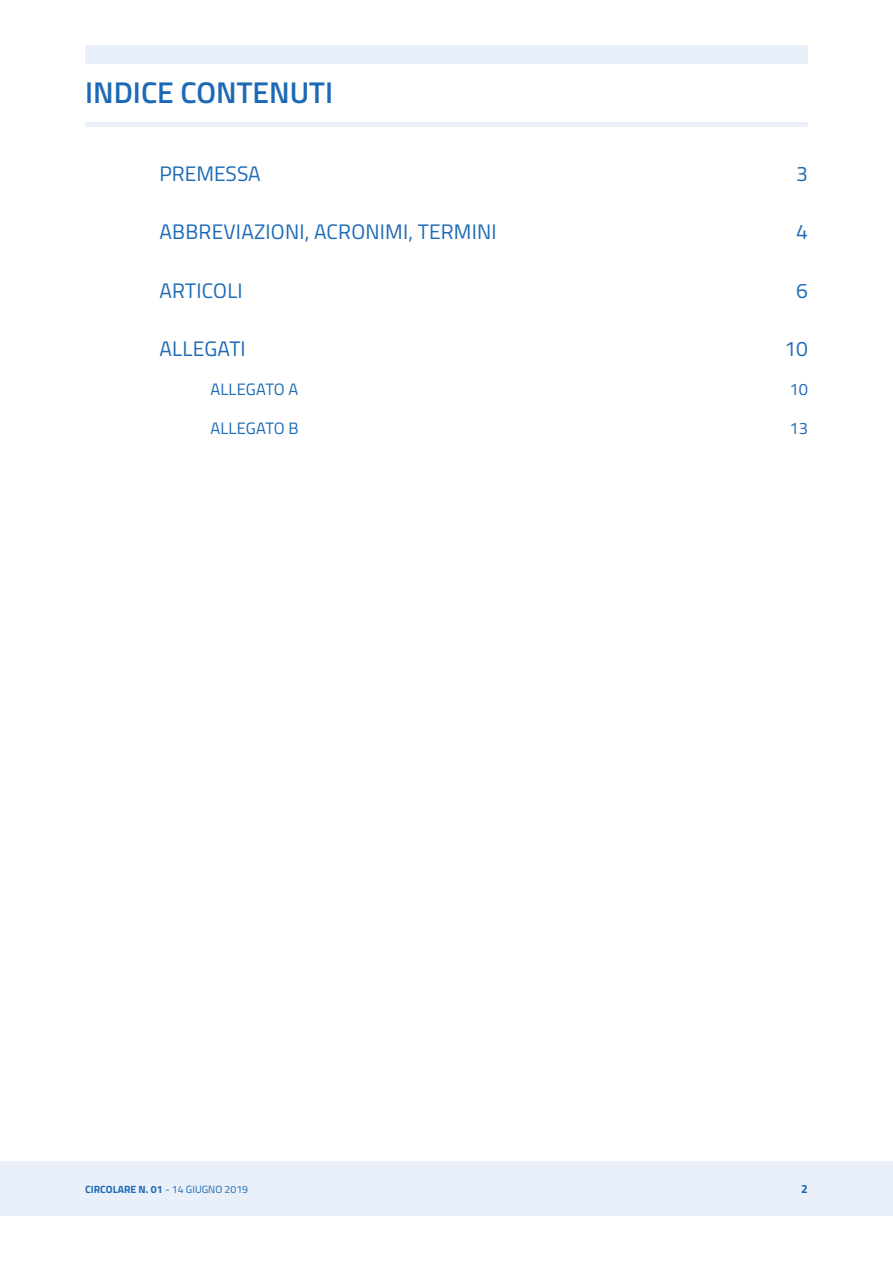
<style>
.page{position:relative;width:893px;height:1263px;background:#fff}
.page>*{position:absolute;margin:0;border:0;box-sizing:border-box;transform-origin:0 0}
.t1{font:600 30px "Titillium";color:#1c6ab5}
.t2{font:21px "Titillium Web";letter-spacing:.01em;color:#1c6ab5}
.t3{font:21px "Titillium";color:#1c6ab5}
.t4{font:16.5px "Titillium Web";letter-spacing:.01em;color:#1c6ab5}
.t5{font:16.5px "Titillium";color:#1c6ab5}
.t6{font:700 12px "Titillium";color:#1c6ab5}
.t7{font:700 10.5px "Titillium";color:#1c6ab5}
.s1{font-weight:400}
</style>
<div class="page">
<div style="left:0;top:1162px;width:893px;height:54px;background:#e9f0f9"></div>
<div style="left:85px;top:46px;width:723px;height:18px;background:#e9f0f9"></div>
<div style="left:85px;top:122px;width:723px;height:5px;background:#e9f0f9"></div>
<h1 class="t1" style="left:85px;top:70px;width:250px">INDICE CONTENUTI</h1>
<p class="t3" style="left:159px;top:158px;width:103px">PREMESSA</p>
<p class="t2" style="left:796px;top:158px;width:13px">3</p>
<p class="t2" style="left:160px;top:217px;width:339px">ABBREVIAZIONI, ACRONIMI, TERMINI</p>
<p class="t3" style="left:796px;top:217px;width:13px">4</p>
<p class="t2" style="left:160px;top:275px;width:85px">ARTICOLI</p>
<p class="t3" style="left:796px;top:275px;width:13px">6</p>
<p class="t2" style="left:160px;top:334px;width:88px">ALLEGATI</p>
<p class="t3" style="left:784px;top:334px;width:25px">10</p>
<p class="t4" style="left:211px;top:378px;width:89px">ALLEGATO A</p>
<p class="t5" style="left:789px;top:378px;width:20px">10</p>
<p class="t4" style="left:211px;top:417px;width:90px">ALLEGATO B</p>
<p class="t5" style="left:789px;top:417px;width:20px">13</p>
<p class="t7" style="left:85px;top:1181px;width:165px">CIRCOLARE N. 01 <span class="s1">- 14 GIUGNO 2019</span></p>
<p class="t6" style="left:801px;top:1179px;width:8px">2</p>
</div>
